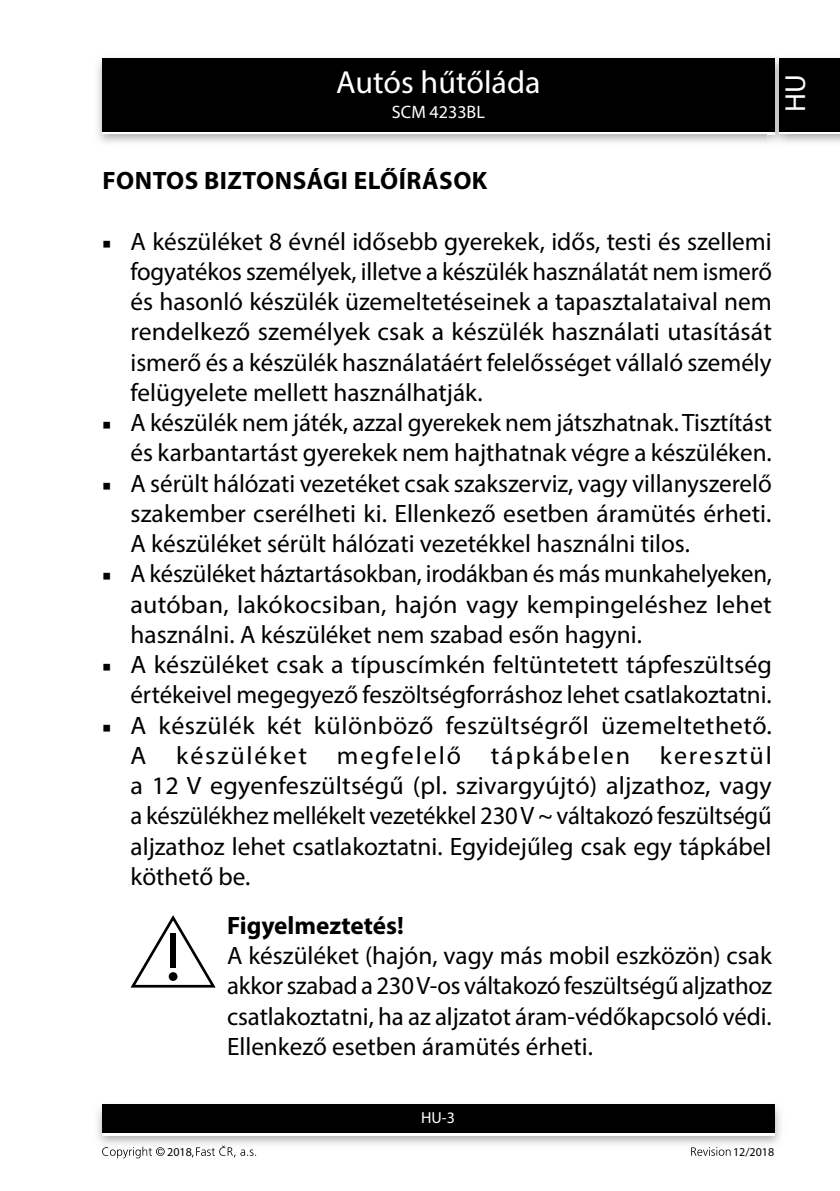
<style>
.page{position:relative;width:840px;height:1191px;background:#fff}
.page>*{position:absolute;margin:0;border:0;box-sizing:border-box;transform-origin:0 0}
.t1{font:32px "Myriad Pro";color:#fff}
.t2{font:29px "Myriad Pro";color:#fff}
.t3{font:25.2px/30.2px "Myriad Pro";color:#000;text-align:justify}
.t4{font:700 25.2px "Myriad Pro";letter-spacing:.02em;color:#000}
.t5{font:700 25.2px "Myriad Pro";color:#000}
.t6{font:18px "Myriad Pro";color:#fff}
.t7{font:16px "Myriad Pro";color:#fff}
.t8{font:12px "Myriad Pro";color:#000}
.s1{font-family:"Minion Pro";font-size:23px}
</style>
<div class="page">
<div style="left:102px;top:61px;width:672px;height:73px;background:linear-gradient(to right,#000,#000)"></div>
<div style="left:102px;top:58px;width:672px;height:73px;background:#000"></div>
<img style="left:97px;top:1104px;width:684px;height:41px">
<div style="left:102px;top:1107px;width:672px;height:28px;background:linear-gradient(to right,#fff,#fff)"></div>
<div style="left:102px;top:1104px;width:672px;height:28px;background:#000"></div>
<img style="left:767px;top:56px;width:18px;height:89px">
<svg style="left:767px;top:131px;width:7px;height:3px"></svg>
<img style="left:767px;top:58px;width:7px;height:3px">
<img style="left:767px;top:61px;width:7px;height:70px">
<div style="left:778px;top:61px;width:61px;height:73px;background:linear-gradient(to right,#000,#000)"></div>
<div style="left:778px;top:58px;width:61px;height:73px;background:#000"></div>
<svg style="left:102px;top:1146px;width:63px;height:12px"></svg>
<svg style="left:192px;top:1145px;width:64px;height:12px"></svg>
<svg style="left:691px;top:1147px;width:39px;height:8px"></svg>
<svg style="left:131px;top:915px;width:84px;height:72px"></svg>
<div style="left:170px;top:932px;width:6px;height:35px;background:#000"></div>
<div style="left:169px;top:972px;width:8px;height:9px;background:#000;border-radius:50%"></div>
<p class="t1" style="left:336px;top:62px;width:206px">Autós hűtőláda</p>
<p class="t6" style="left:392px;top:101px;width:94px">SCM 4233BL</p>
<p class="t2" style="left:777px;top:112px;width:39px;rotate:-90deg">HU</p>
<p class="t4" style="left:102px;top:164px;width:386px">FONTOS BIZTONSÁGI ELŐÍRÁSOK</p>
<p class="t3" style="left:130px;top:226px;width:642px;text-indent:-28px"><span class="s1">■</span> A készüléket 8 évnél idősebb gyerekek, idős, testi és szellemi fogyatékos személyek, illetve a készülék használatát nem ismerő és hasonló készülék üzemeltetéseinek a tapasztalataival nem rendelkező személyek csak a készülék használati utasítását ismerő és a készülék használatáért felelősséget vállaló személy felügyelete mellett használhatják.</p>
<p class="t3" style="left:102px;top:407px;width:671px;text-align:right"><span class="s1">■</span> A készülék nem játék, azzal gyerekek nem játszhatnak. Tisztítást és karbantartást gyerekek nem hajthatnak végre a készüléken.</p>
<p class="t3" style="left:130px;top:467px;width:642px;text-indent:-28px"><span class="s1">■</span> A sérült hálózati vezetéket csak szakszerviz, vagy villanyszerelő szakember cserélheti ki. Ellenkező esetben áramütés érheti.<br>A készüléket sérült hálózati vezetékkel használni tilos.</p>
<p class="t3" style="left:130px;top:558px;width:642px;text-indent:-28px"><span class="s1">■</span> A készüléket háztartásokban, irodákban és más munkahelyeken, autóban, lakókocsiban, hajón vagy kempingeléshez lehet használni. A készüléket nem szabad esőn hagyni.</p>
<p class="t3" style="left:102px;top:649px;width:671px;text-align:right"><span class="s1">■</span> A készüléket csak a típuscímkén feltüntetett tápfeszültség értékeivel megegyező feszöltségforráshoz lehet csatlakoztatni.</p>
<p class="t3" style="left:130px;top:709px;width:642px;text-indent:-28px"><span class="s1">■</span> A készülék két különböző feszültségről üzemeltethető.<br>A készüléket megfelelő tápkábelen keresztül a 12 V egyenfeszültségű (pl. szivargyújtó) aljzathoz, vagy a készülékhez mellékelt vezetékkel 230 V ~ váltakozó feszültségű aljzathoz lehet csatlakoztatni. Egyidejűleg csak egy tápkábel köthető be.</p>
<p class="t5" style="left:227px;top:909px;width:178px">Figyelmeztetés!</p>
<p class="t3" style="left:227px;top:940px;width:546px">A készüléket (hajón, vagy más mobil eszközön) csak akkor szabad a 230 V-os váltakozó feszültségű aljzathoz csatlakoztatni, ha az aljzatot áram-védőkapcsoló védi.<br>Ellenkező esetben áramütés érheti.</p>
<p class="t7" style="left:421px;top:1108px;width:35px">HU-3</p>
<p class="t8" style="left:167px;top:1144px;width:26px">2018</p>
<p class="t8" style="left:732px;top:1144px;width:43px">12/2018</p>
</div>
